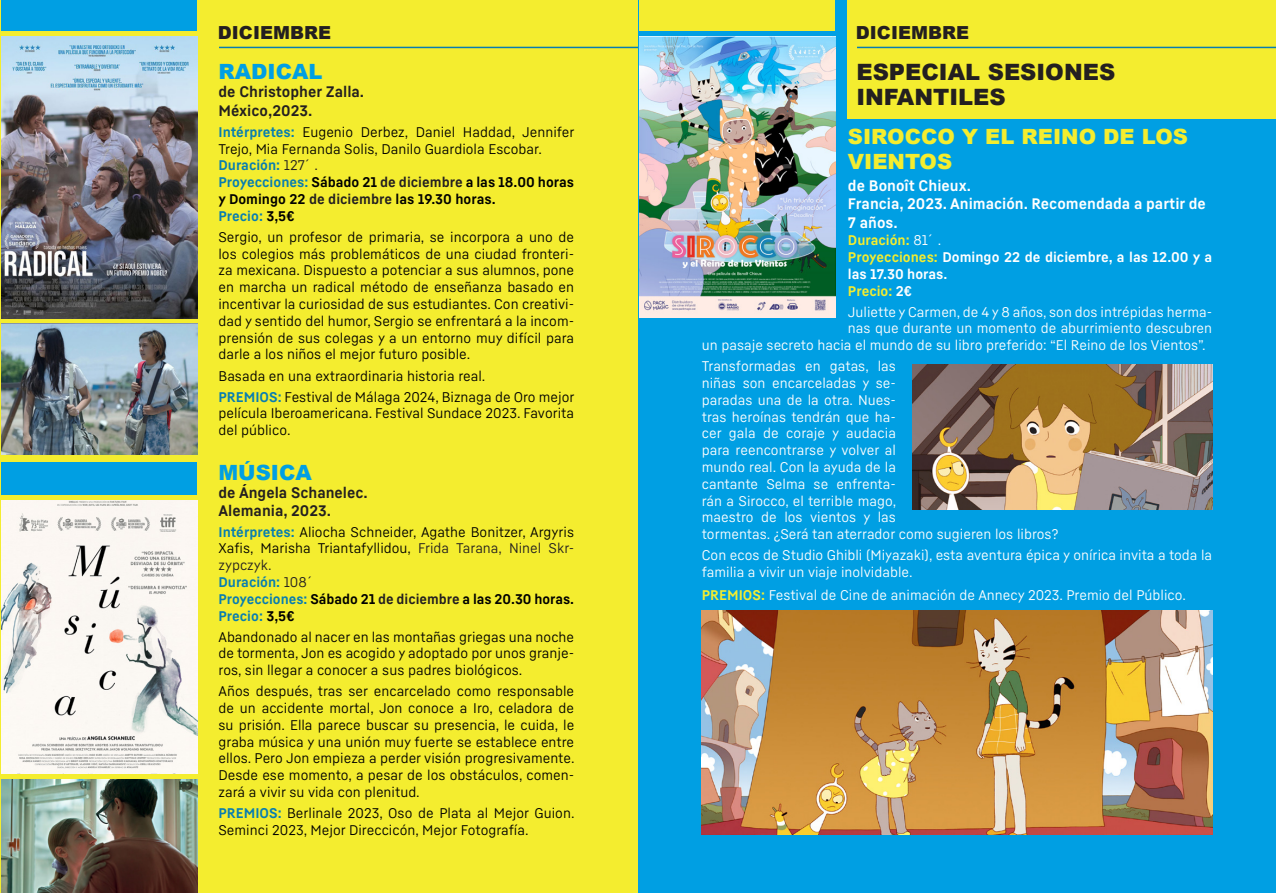
<style>
.page{position:relative;width:1276px;height:893px;background:#fff}
.page>*{position:absolute;margin:0;border:0;box-sizing:border-box;transform-origin:0 0}
.t1{font:22.5px "Arial MT Black";color:#231f20}
.t2{font:21px/25.5px "Arial MT Black";color:#f4ed2f}
.t3{font:21px "Arial MT Black";color:#009fe3}
.t4{font:18px "Arial MT Black";color:#231f20}
.t5{font:700 15px/18.5px "Fabrikat Normal";color:#fff}
.t6{font:700 15px/19px "Fabrikat Normal";color:#231f20}
.Cuerpo{font:13.8px/16.8px "Fabrikat Normal";color:#000;text-align:justify}
.Pa1{font:13.8px/16.8px "Fabrikat Normal";color:#000;text-align:justify}
.Pa1-2{font:13.8px/16.8px "Fabrikat Normal";color:#fff}
.Pa2{font:13.8px/16.8px "Fabrikat Normal";color:#000}
.Cuerpo-2{font:13.8px/16.8px "Fabrikat Normal";color:#fff}
.Cuerpo-3{font:700 13.8px/16.8px "Fabrikat Normal";color:#000}
.Cuerpo-4{font:700 13.8px/16.8px "Fabrikat Normal";color:#fff}
.Pa2-2{font:700 13.8px "Fabrikat Normal";color:#077db1}
.Cuerpo-5{font:700 13.8px "Fabrikat Normal";color:#077db1}
.Cuerpo-6{font:700 13.8px "Fabrikat Normal";color:#f4ed2f}
.s1{font-weight:700;color:#077db1}
.s2{font-weight:400;color:#231f20}
.s3{color:#077db1}
.s4{color:#231f20}
.s5{color:#000}
.s6{font-weight:400;color:#fff}
.s7{color:#f4ed2f}
.s8{color:#fff}
.s9{font-weight:700;color:#f4ed2f}
</style>
<div class="page">
<div style="left:638px;top:0;width:638px;height:893px;background:#009fe3"></div>
<div style="left:0;top:0;width:638px;height:893px;background:#f4ed2f"></div>
<img style="left:1px;top:37px;width:196px;height:281px">
<img style="left:1px;top:501px;width:196px;height:273px">
<div style="left:1px;top:0;width:196px;height:30px;background:#009fe3"></div>
<div style="left:1px;top:462px;width:196px;height:33px;background:#009fe3"></div>
<img style="left:1px;top:323px;width:196px;height:132px">
<img style="left:1px;top:779px;width:196px;height:114px">
<div style="left:639px;top:0;width:196px;height:30px;background:#f4ed2f"></div>
<div style="left:848px;top:0;width:428px;height:119px;background:#f4ed2f"></div>
<img style="left:639px;top:37px;width:196px;height:280px">
<img style="left:702px;top:611px;width:510px;height:224px">
<img style="left:913px;top:365px;width:299px;height:144px">
<hr style="left:857px;top:47px;width:419px;height:1px;background:#077db1">
<hr style="left:219px;top:47px;width:419px;height:1px;background:#077db1">
<p class="t4" style="left:218px;top:21px;width:115px">DICIEMBRE</p>
<p class="t4" style="left:856px;top:21px;width:115px">DICIEMBRE</p>
<p class="t3" style="left:218px;top:58px;width:105px">RADICAL</p>
<p class="t6" style="left:218px;top:82px;width:147px">de Christopher Zalla.<br>México,2023.</p>
<p class="Pa2" style="left:218px;top:123px;width:357px"><span class="s1">Intérpretes:</span> Eugenio Derbez, Daniel Haddad, Jennifer<br>Trejo, Mia Fernanda Solis, Danilo Guardiola Escobar.</p>
<p class="Pa2-2" style="left:218px;top:156px;width:101px">Duración: <span class="s2">127´.</span></p>
<p class="Cuerpo-3" style="left:218px;top:174px;width:357px"><span class="s3">Proyecciones:</span> Sábado 21 <span class="s4">de diciembre</span> a las 18.00 horas y Domingo 22 <span class="s4">de diciembre</span> las 19.30 horas.</p>
<p class="Cuerpo-5" style="left:218px;top:207px;width:78px">Precio: <span class="s5">3,5€</span></p>
<p class="Pa1" style="left:218px;top:228px;width:357px">Sergio, un profesor de primaria, se incorpora a uno de los colegios más problemáticos de una ciudad fronteri&shy;za mexicana. Dispuesto a potenciar a sus alumnos, pone en marcha un radical método de enseñanza basado en incentivar la curiosidad de sus estudiantes. Con creativi&shy;dad y sentido del humor, Sergio se enfrentará a la incom&shy;prensión de sus colegas y a un entorno muy difícil para darle a los niños el mejor futuro posible.</p>
<p class="Cuerpo" style="left:218px;top:367px;width:268px">Basada en una extraordinaria historia real.</p>
<p class="Cuerpo" style="left:218px;top:388px;width:357px"><span class="s1">PREMIOS:</span> Festival de Málaga 2024, Biznaga de Oro mejor película Iberoamericana. Festival Sundace 2023. Favorita del público.</p>
<p class="t3" style="left:218px;top:459px;width:95px">MÚSICA</p>
<p class="t6" style="left:218px;top:483px;width:151px;line-height:18px">de Ángela Schanelec.<br>Alemania, 2023.</p>
<p class="Pa2" style="left:218px;top:523px;width:357px;text-align:justify"><span class="s1">Intérpretes:</span> Aliocha Schneider, Agathe Bonitzer, Argyris Xafis, Marisha Triantafyllidou, <span class="s4">Frida Tarana, Ninel Skr&shy;zypczyk.</span></p>
<p class="Pa2-2" style="left:218px;top:573px;width:100px">Duración: <span class="s2">108´</span></p>
<p class="Cuerpo-3" style="left:218px;top:590px;width:357px"><span class="s3">Proyecciones:</span> Sábado 21 <span class="s4">de diciembre</span> a las 20.30 horas.</p>
<p class="Cuerpo-5" style="left:218px;top:606px;width:78px">Precio: <span class="s5">3,5€</span></p>
<p class="Pa1" style="left:218px;top:628px;width:357px">Abandonado al nacer en las montañas griegas una noche de tormenta, Jon es acogido y adoptado por unos granje&shy;ros, sin llegar a conocer a sus padres biológicos.</p>
<p class="Cuerpo" style="left:218px;top:682px;width:357px">Años después, tras ser encarcelado como responsable de un accidente mortal, Jon conoce a Iro, celadora de su prisión. Ella parece buscar su presencia, le cuida, le graba música y una unión muy fuerte se establece entre ellos. Pero Jon empieza a perder visión progresivamente.<br>Desde ese momento, a pesar de los obstáculos, comen&shy;zará a vivir su vida con plenitud.</p>
<p class="Cuerpo" style="left:218px;top:804px;width:357px"><span class="s1">PREMIOS:</span> Berlinale 2023, Oso de Plata al Mejor Guion.<br>Seminci 2023, Mejor Direccicón, Mejor Fotografía.</p>
<p class="t1" style="left:856px;top:58px;width:260px">ESPECIAL SESIONES</p>
<p class="t1" style="left:856px;top:83px;width:151px">INFANTILES</p>
<p class="t2" style="left:848px;top:124px;width:341px">SIROCCO Y EL REINO DE LOS<br>VIENTOS</p>
<p class="t5" style="left:848px;top:176px;width:359px">de Bonoît Chieux.<br>Francia, 2023. Animación. Recomendada a partir de<br>7 años.</p>
<p class="Cuerpo-6" style="left:848px;top:231px;width:95px">Duración: <span class="s6">81´.</span></p>
<p class="Cuerpo-4" style="left:848px;top:248px;width:366px"><span class="s7">Proyecciones:</span> Domingo 22 de diciembre, a las 12.00 y a las 17.30 horas.</p>
<p class="Cuerpo-6" style="left:848px;top:281px;width:66px">Precio: <span class="s8">2€</span></p>
<p class="Pa1-2" style="left:848px;top:303px;width:366px">Juliette y Carmen, de 4 y 8 años, son dos intrépidas herma-</p>
<p class="Pa1-2" style="left:848px;top:320px;width:366px">nas que durante un momento de aburrimiento descubren</p>
<p class="Pa1-2" style="left:702px;top:336px;width:505px">un pasaje secreto hacia el mundo de su libro preferido: “El Reino de los Vientos”.</p>
<p class="Pa1-2" style="left:702px;top:357px;width:358px">Transformadas en gatas, las<br>niñas son encarceladas y se-<br>paradas una de la otra. Nues-<br>tras heroínas tendrán que ha-<br>cer gala de coraje y audacia<br>para reencontrarse y volver al<br>mundo real. Con la ayuda de la<br>cantante Selma se enfrenta-<br>rán a Sirocco, el terrible mago,<br>maestro de los vientos y las<br>tormentas. ¿Será tan aterrador como sugieren los libros?</p>
<p class="Cuerpo-2" style="left:702px;top:547px;width:512px">Con ecos de Studio Ghibli (Miyazaki), esta aventura épica y onírica invita a toda la familia a vivir un viaje inolvidable.</p>
<p class="Cuerpo-2" style="left:702px;top:587px;width:486px"><span class="s9">PREMIOS:</span> Festival de Cine de animación de Annecy 2023. Premio del Público.</p>
</div>
